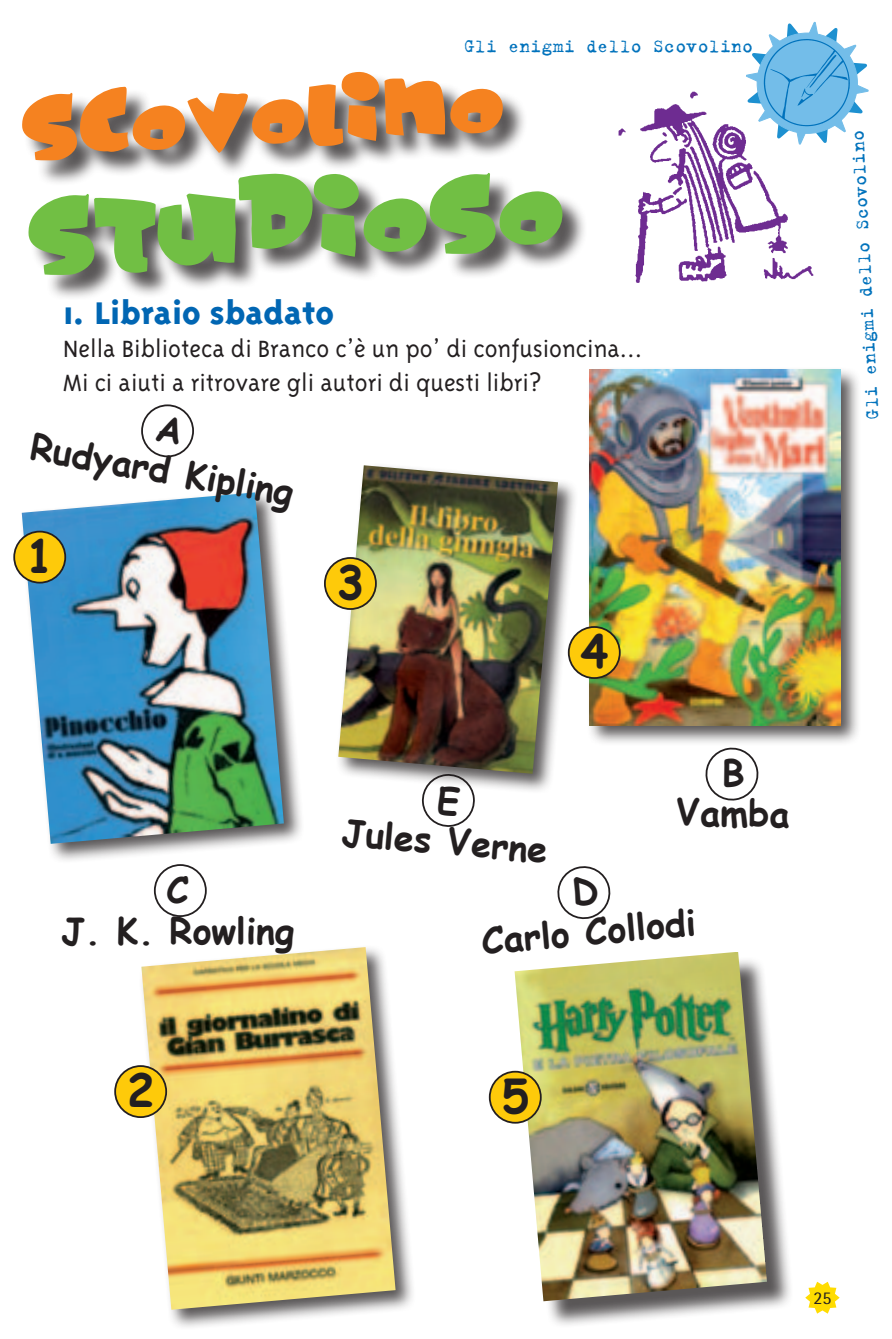
<style>
.page{position:relative;width:892px;height:1339px;background:#fff}
.page>*{position:absolute;margin:0;border:0;box-sizing:border-box;transform-origin:0 0}
.t1{font:700 45px "Comic Sans MS";color:#231f20}
.t2{font:700 36px/40.5px "Comic Sans MS";color:#231f20;text-align:center}
.t3{font:800 36px "Triplex";color:#0166b3}
.t4{font:300 27px/33.8px "Triplex";color:#231f20}
.t5{font:20.25px "Trixie";color:#0072bc}
.t6{font:18px "Rotis Semi Sans";color:#231f20}
</style>
<div class="page">
<img style="left:618px;top:91px;width:196px;height:192px">
<div style="left:18px;top:489px;width:286px;height:374px;background:#231f20;opacity:.75"></div>
<img style="left:22px;top:492px;width:262px;height:351px">
<svg style="left:805px;top:1281px;width:34px;height:32px"></svg>
<svg style="left:744px;top:21px;width:124px;height:125px"></svg>
<div style="left:757px;top:33px;width:100px;height:100px;background:#73bde9;border-radius:50%"></div>
<img style="left:759px;top:35px;width:95px;height:93px">
<div style="left:141px;top:404px;width:53px;height:53px;border:2px solid #231f20;border-radius:50%"></div>
<div style="left:30px;top:174px;width:557px;height:125px;background:#231f20;opacity:.75"></div>
<svg style="left:28px;top:174px;width:535px;height:101px"></svg>
<div style="left:23px;top:73px;width:505px;height:112px;background:#231f20;opacity:.75"></div>
<svg style="left:22px;top:72px;width:481px;height:88px"></svg>
<div style="left:138px;top:943px;width:277px;height:386px;background:#231f20;opacity:.75"></div>
<img style="left:141px;top:947px;width:254px;height:362px">
<div style="left:335px;top:462px;width:243px;height:331px;background:#231f20;opacity:.75"></div>
<img style="left:338px;top:465px;width:220px;height:308px">
<div style="left:518px;top:955px;width:275px;height:372px;background:#231f20;opacity:.75"></div>
<img style="left:514px;top:952px;width:253px;height:349px">
<div style="left:586px;top:366px;width:275px;height:381px;background:#231f20;opacity:.75"></div>
<img style="left:589px;top:369px;width:251px;height:356px">
<svg style="left:704px;top:746px;width:55px;height:55px"></svg>
<div style="left:154px;top:864px;width:53px;height:52px;border:2px solid #231f20;border-radius:50%"></div>
<svg style="left:557px;top:866px;width:54px;height:54px"></svg>
<svg style="left:422px;top:773px;width:53px;height:54px"></svg>
<div style="left:14px;top:531px;width:51px;height:51px;background:#feca0a;border-radius:50%"></div>
<div style="left:13px;top:530px;width:53px;height:53px;border:2px solid #231f20;border-radius:50%"></div>
<div style="left:325px;top:558px;width:51px;height:51px;background:#feca0a;border-radius:50%"></div>
<div style="left:324px;top:557px;width:53px;height:53px;border:2px solid #231f20;border-radius:50%"></div>
<div style="left:569px;top:627px;width:51px;height:51px;background:#feca0a;border-radius:50%"></div>
<div style="left:568px;top:626px;width:53px;height:53px;border:2px solid #231f20;border-radius:50%"></div>
<div style="left:115px;top:1065px;width:51px;height:51px;background:#feca0a;border-radius:50%"></div>
<div style="left:114px;top:1065px;width:53px;height:52px;border:2px solid #231f20;border-radius:50%"></div>
<div style="left:490px;top:1071px;width:51px;height:51px;background:#feca0a;border-radius:50%"></div>
<div style="left:489px;top:1070px;width:53px;height:53px;border:2px solid #231f20;border-radius:50%"></div>
<p class="t5" style="left:463px;top:33px;width:291px">Gli enigmi dello Scovolino</p>
<h2 class="t3" style="left:63px;top:292px;width:272px">1. Libraio sbadato</h2>
<p class="t4" style="left:63px;top:332px;width:581px">Nella Biblioteca di Branco c’è un po’ di confusioncina…<br>Mi ci aiuti a ritrovare gli autori di questi libri?</p>
<h2 class="t2" style="left:42px;top:385px;width:268px;rotate:10deg">A<br>Rudyard Kipling</h2>
<h1 class="t1" style="left:26px;top:523px;width:29px">1</h1>
<h2 class="t2" style="left:61px;top:868px;width:234px">C<br>J. K. Rowling</h2>
<h1 class="t1" style="left:337px;top:549px;width:29px">3</h1>
<h1 class="t1" style="left:581px;top:618px;width:29px">4</h1>
<h2 class="t2" style="left:347px;top:769px;width:208px;rotate:5deg">E<br>Jules Verne</h2>
<h2 class="t2" style="left:677px;top:749px;width:115px;rotate:1deg">B<br>Vamba</h2>
<h2 class="t2" style="left:476px;top:878px;width:217px;rotate:-5deg">D<br>Carlo Collodi</h2>
<h1 class="t1" style="left:127px;top:1057px;width:29px">2</h1>
<h1 class="t1" style="left:502px;top:1062px;width:29px">5</h1>
<p class="t5" style="left:859px;top:420px;width:291px;rotate:-93deg">Gli enigmi dello Scovolino</p>
<p class="t6" style="left:813px;top:1287px;width:20px">25</p>
</div>
